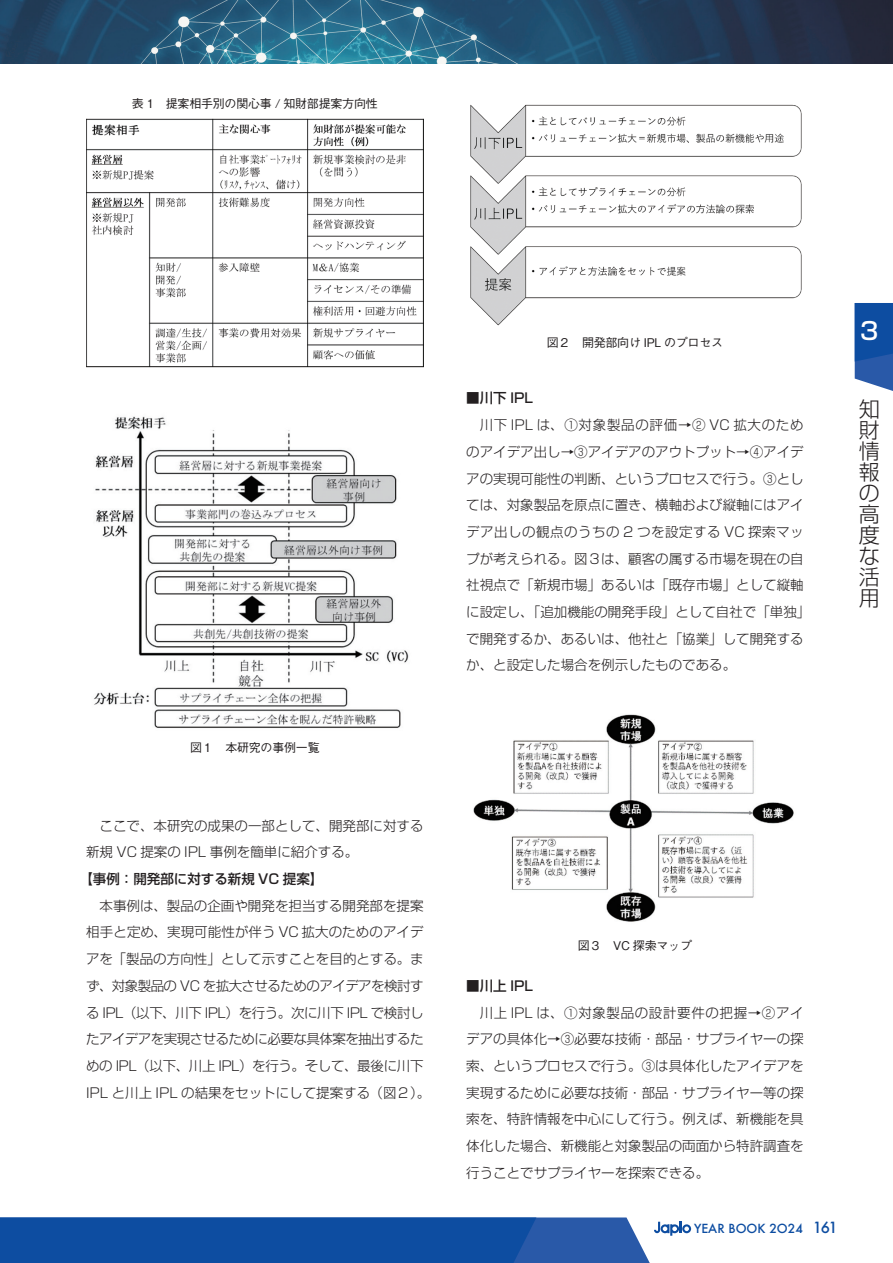
<style>
.page{position:relative;width:893px;height:1263px;background:#fff}
.page>*{position:absolute;margin:0;border:0;box-sizing:border-box;transform-origin:0 0}
.t1{font:500 24px "Shin Go Pr 5";color:#fff}
.t2{font:300 21px/21px "Shin Go Pro";color:#231f20;text-align:justify}
.本文{font:300 13.5px/26.7px "Shin Go Pr 5";color:#231f20}
.見出し_小{font:500 13.5px "Shin Go Pr 5";color:#231f20}
.t3{font:500 12.15px "Futura";color:#0d4da1}
.肩書き_名前{font:500 12px "Gothic BBB Pro";letter-spacing:-.02em;color:#231f20}
.s1{font-size:15px}
</style>
<div class="page">
<img style="left:0;top:0;width:893px;height:64px">
<svg style="left:0;top:1217px;width:691px;height:46px"></svg>
<svg style="left:855px;top:303px;width:38px;height:88px"></svg>
<img style="left:87px;top:118px;width:337px;height:249px">
<img style="left:470px;top:104px;width:332px;height:222px">
<img style="left:473px;top:714px;width:321px;height:208px">
<img style="left:94px;top:416px;width:315px;height:312px">
<p class="肩書き_名前" style="left:132px;top:94px;width:247px">表 1　提案相手別の関心事 / 知財部提案方向性</p>
<p class="肩書き_名前" style="left:190px;top:738px;width:131px">図１　本研究の事例一覧</p>
<p class="本文" style="left:86px;top:811px;width:339px;text-indent:14px">ここで、本研究の成果の一部として、開発部に対する新規 VC 提案の IPL 事例を簡単に紹介する。</p>
<p class="見出し_小" style="left:79px;top:868px;width:245px">【事例：開発部に対する新規 VC 提案】</p>
<p class="本文" style="left:86px;top:891px;width:346px;text-align:center">本事例は、製品の企画や開発を担当する開発部を提案<br>相手と定め、実現可能性が伴う VC 拡大のためのアイデアを「製品の方向性」として示すことを目的とする。まず、対象製品の VC を拡大させるためのアイデアを検討する IPL（以下、川下 IPL）を行う。次に川下 IPL で検討したアイデアを実現させるために必要な具体案を抽出するための IPL（以下、川上 IPL）を行う。そして、最後に川下<br>IPL と川上 IPL の結果をセットにして提案する（図２）。</p>
<p class="肩書き_名前" style="left:547px;top:333px;width:178px">図２　開発部向け IPL のプロセス</p>
<p class="見出し_小" style="left:466px;top:387px;width:68px">■川下 IPL</p>
<p class="本文" style="left:466px;top:410px;width:346px;text-indent:14px">川下 IPL は、①対象製品の評価→② VC 拡大のためのアイデア出し→③アイデアのアウトプット→④アイデアの実現可能性の判断、というプロセスで行う。③としては、対象製品を原点に置き、横軸および縦軸にはアイデア出しの観点のうちの 2 つを設定する VC 探索マップが考えられる。図３は、顧客の属する市場を現在の自社視点で「新規市場」あるいは「既存市場」として縦軸に設定し、「追加機能の開発手段」として自社で「単独」で開発するか、あるいは、他社と「協業」して開発するか、と設定した場合を例示したものである。</p>
<h1 class="t1" style="left:860px;top:311px;width:20px">3</h1>
<h2 class="t2" style="left:859px;top:396px;width:22px">知財情報の高度な活用</h2>
<p class="肩書き_名前" style="left:578px;top:936px;width:116px">図３　VC 探索マップ</p>
<p class="見出し_小" style="left:466px;top:975px;width:68px">■川上 IPL</p>
<p class="本文" style="left:466px;top:998px;width:339px;text-align:justify;text-indent:14px">川上 IPL は、①対象製品の設計要件の把握→②アイデアの具体化→③必要な技術・部品・サプライヤーの探索、というプロセスで行う。③は具体化したアイデアを実現するために必要な技術・部品・サプライヤー等の探索を、特許情報を中心にして行う。例えば、新機能を具体化した場合、新機能と対象製品の両面から特許調査を行うことでサプライヤーを探索できる。</p>
<p class="t3" style="left:694px;top:1220px;width:145px">YEAR BOOK 2O24 <span class="s1">161</span></p>
</div>
